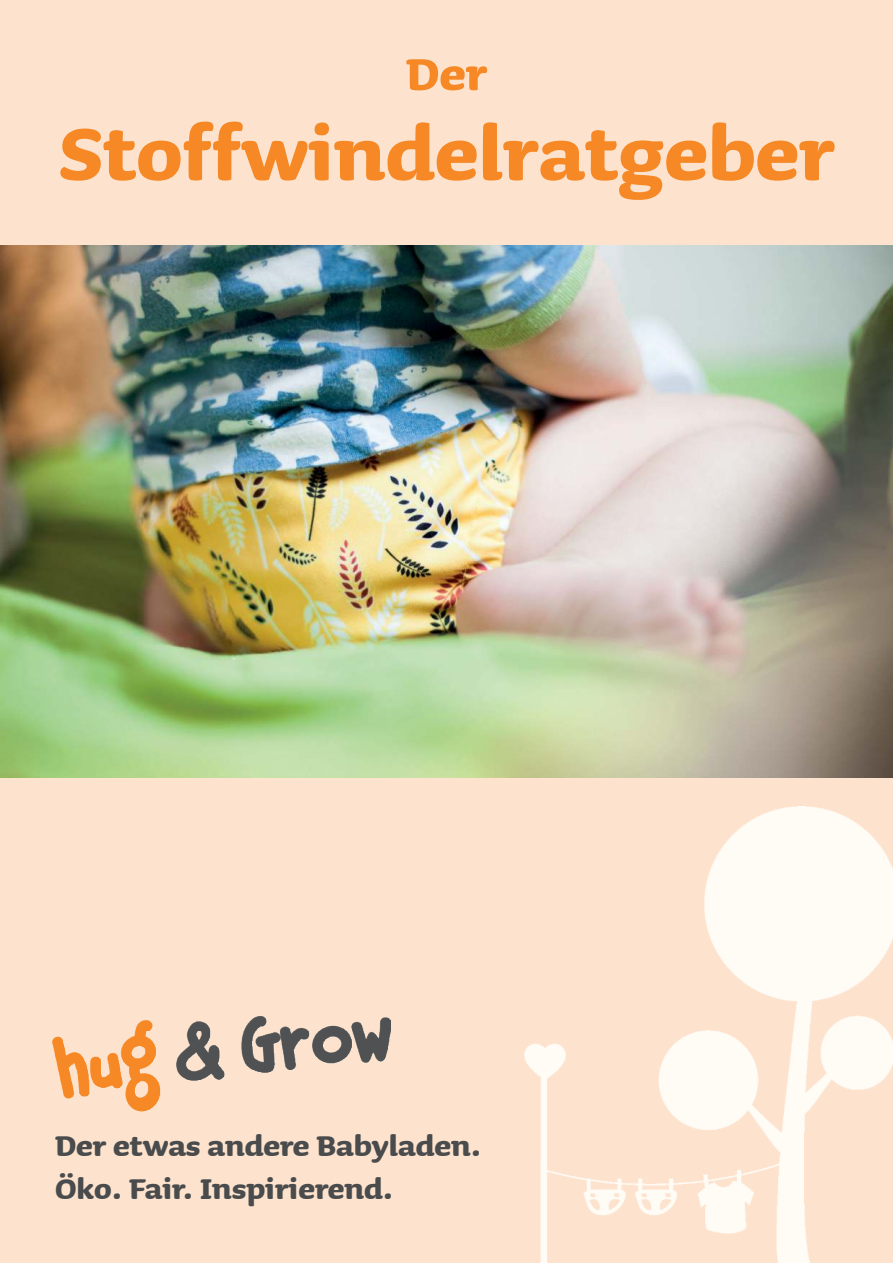
<style>
.page{position:relative;width:893px;height:1263px;background:#fff}
.page>*{position:absolute;margin:0;border:0;box-sizing:border-box;transform-origin:0 0}
.t1{font:700 94.5px "Sauna";color:#f68826}
.t2{font:700 57px "Sauna";color:#f68826}
.t3{font:700 36px/43.2px "Sauna";color:#494b4c}
</style>
<div class="page">
<div style="left:0;top:0;width:893px;height:1262px;background:#fde3cd"></div>
<img style="left:0;top:246px;width:893px;height:531px">
<img style="left:524px;top:807px;width:369px;height:456px">
<img style="left:53px;top:1016px;width:337px;height:96px">
<h2 class="t2" style="left:406px;top:49px;width:83px">Der</h2>
<h1 class="t1" style="left:58px;top:111px;width:778px">Stoffwindelratgeber</h1>
<p class="t3" style="left:55px;top:1125px;width:428px">Der etwas andere Babyladen.<br>Öko. Fair. Inspirierend.</p>
</div>
